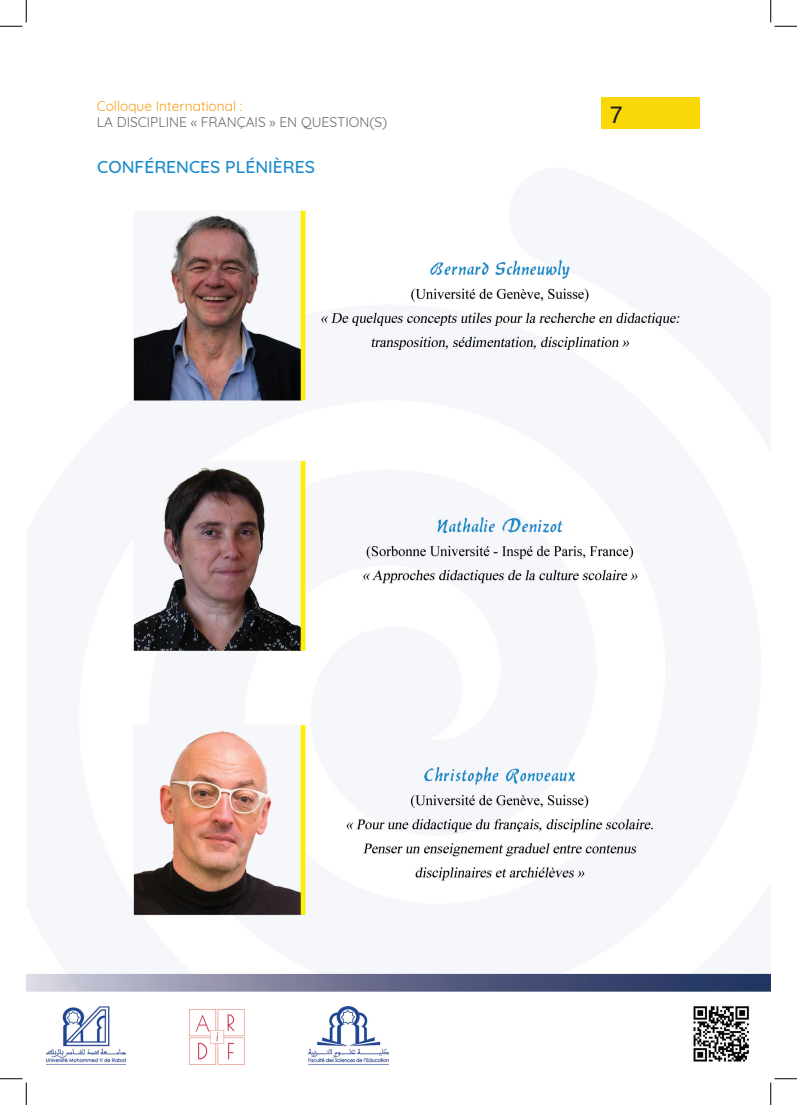
<style>
.page{position:relative;width:797px;height:1105px;background:#fff}
.page>*{position:absolute;margin:0;border:0;box-sizing:border-box;transform-origin:0 0}
.t1{font:25px "Acumin Variable Concept";color:#231f20}
.t2{font:500 17.5px "Quicksand";color:#1b8bcb}
.t3{font:13.75px "Quicksand";color:#696a69}
.t4{font:13.75px "Quicksand";color:#f89f1c}
</style>
<div class="page">
<div style="left:602px;top:97px;width:97px;height:32px;background:#fad706"></div>
<img style="left:26px;top:169px;width:744px;height:896px">
<svg style="left:0;top:0;width:27px;height:27px"></svg>
<svg style="left:0;top:1078px;width:27px;height:27px"></svg>
<svg style="left:770px;top:0;width:27px;height:27px"></svg>
<svg style="left:770px;top:1078px;width:27px;height:27px"></svg>
<p class="t4" style="left:97px;top:95px;width:147px">Colloque International :</p>
<p class="t3" style="left:97px;top:112px;width:292px">LA DISCIPLINE « FRANÇAIS » EN QUESTION(S)</p>
<p class="t2" style="left:97px;top:153px;width:219px">CONFÉRENCES PLÉNIÈRES</p>
<h1 class="t1" style="left:610px;top:97px;width:13px">7</h1>
</div>
